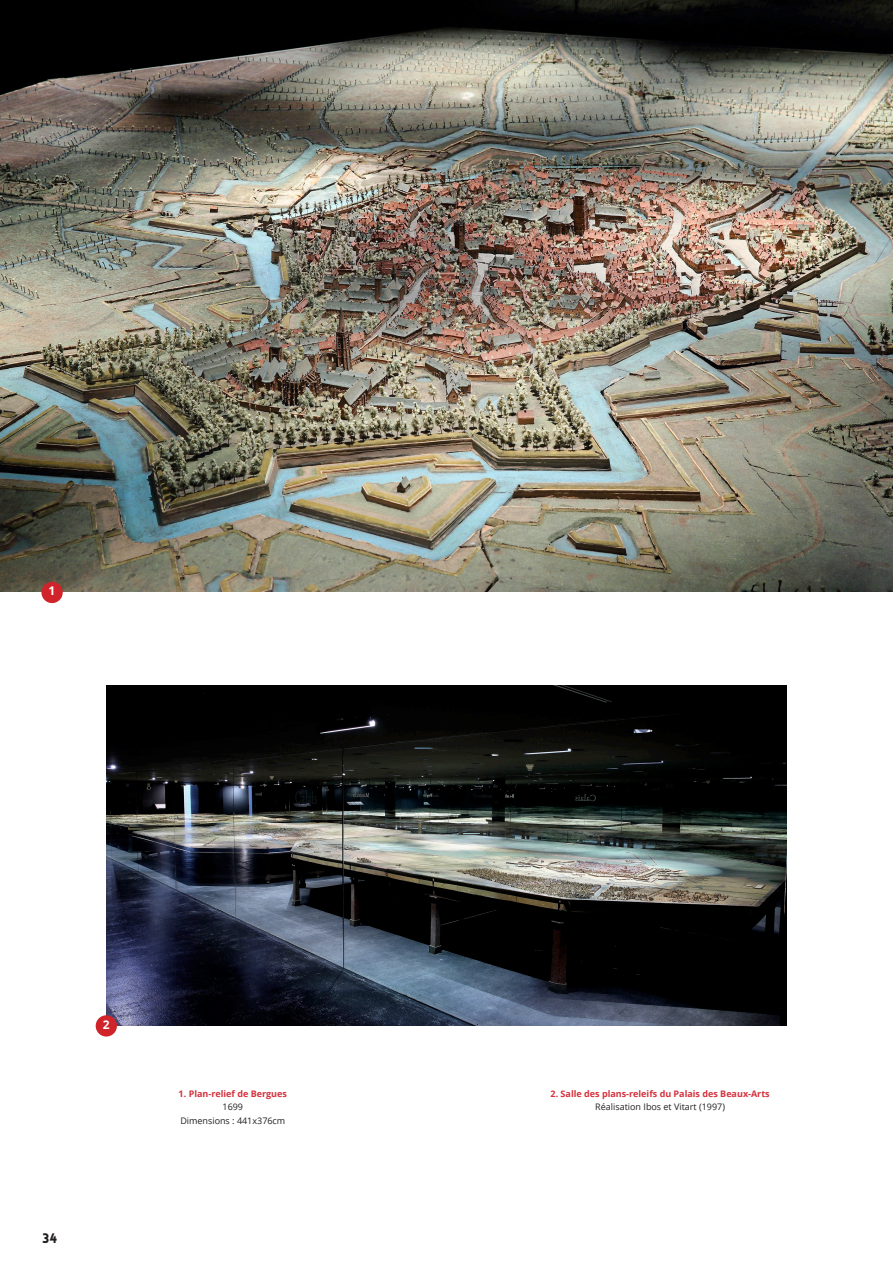
<style>
.page{position:relative;width:893px;height:1263px;background:#fff}
.page>*{position:absolute;margin:0;border:0;box-sizing:border-box;transform-origin:0 0}
.t1{font:900 13.5px "Lovelo";color:#231f20}
.t2{font:700 12px "Open Sans";color:#fff}
.t3{font:700 9px "Open Sans";color:#d4313d}
.t4{font:9px/13.5px "Open Sans";color:#231f20;text-align:center}
</style>
<div class="page">
<img style="left:0;top:0;width:893px;height:591px">
<img style="left:106px;top:686px;width:681px;height:340px">
<div style="left:41px;top:582px;width:22px;height:21px;background:#d1232a;border-radius:50%"></div>
<div style="left:96px;top:1015px;width:21px;height:21px;background:#d1232a;border-radius:50%"></div>
<h2 class="t2" style="left:49px;top:582px;width:8px">1</h2>
<h2 class="t2" style="left:103px;top:1016px;width:8px">2</h2>
<h1 class="t1" style="left:43px;top:1230px;width:16px">34</h1>
<p class="t3" style="left:179px;top:1087px;width:110px">1. Plan-relief de Bergues</p>
<p class="t4" style="left:180px;top:1100px;width:106px">1699<br>Dimensions : 441x376cm</p>
<p class="t3" style="left:551px;top:1087px;width:221px">2. Salle des plans-releifs du Palais des Beaux-Arts</p>
<p class="t4" style="left:595px;top:1100px;width:131px">Réalisation Ibos et Vitart (1997)</p>
</div>
